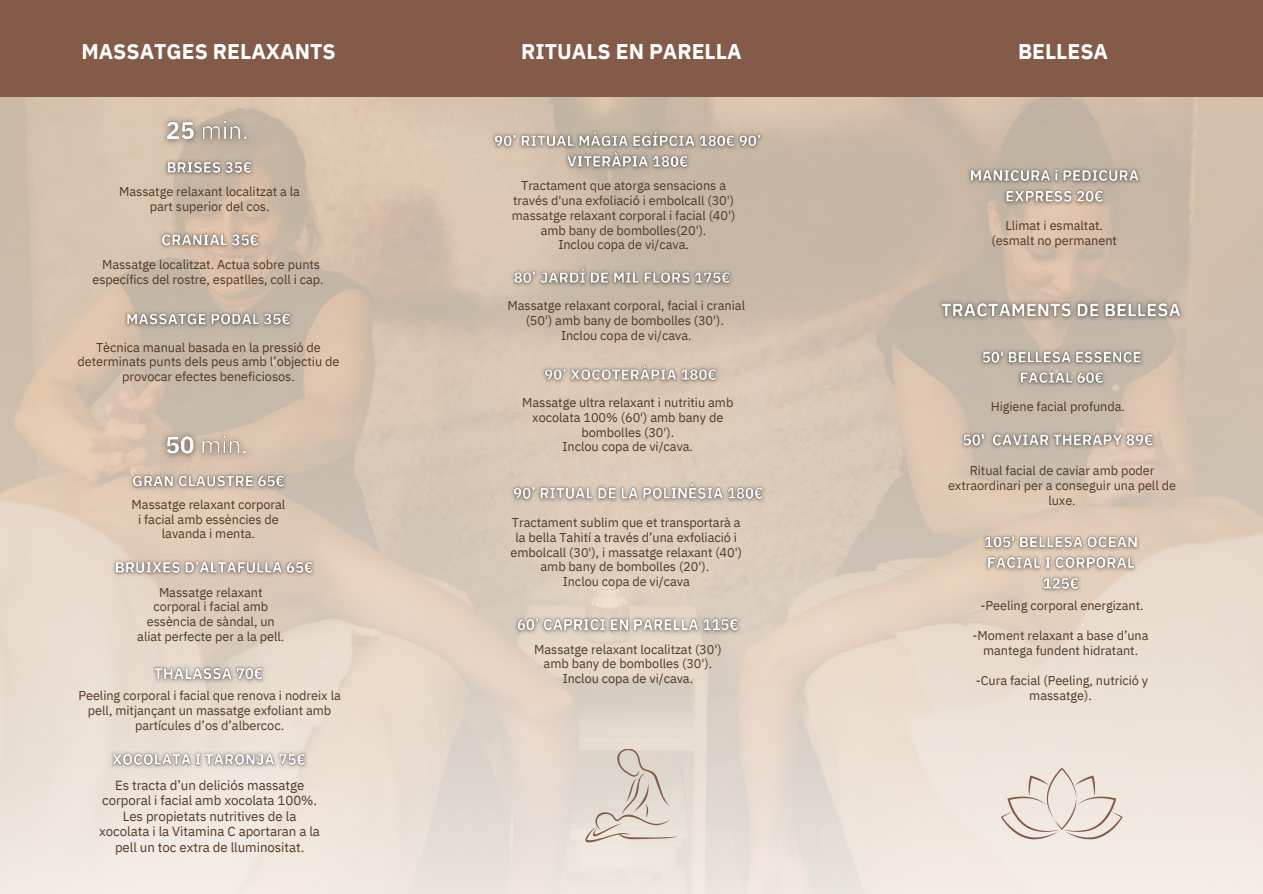
<style>
.page{position:relative;width:1263px;height:894px;background:#fff}
.page>*{position:absolute;margin:0;border:0;box-sizing:border-box;transform-origin:0 0}
.t1{font:700 21.15px "IBM Plex Sans";color:#fff}
.t2{font:13.2px/15.5px "IBM Plex Sans";letter-spacing:-.005em;color:#523924;text-align:center}
.t3{font:12.75px/14.9px "IBM Plex Sans";letter-spacing:-.005em;color:#523924;text-align:center}
</style>
<div class="page">
<img style="left:0;top:0;width:1263px;height:893px">
<svg style="left:585px;top:748px;width:93px;height:94px;background:#dbd1c6"></svg>
<svg style="left:1001px;top:767px;width:121px;height:73px;background:#e6dbd1"></svg>
<img style="left:106px;top:746px;width:207px;height:27px">
<img style="left:161px;top:154px;width:99px;height:27px">
<img style="left:154px;top:227px;width:112px;height:27px">
<img style="left:121px;top:306px;width:177px;height:27px">
<img style="left:153px;top:109px;width:107px;height:44px">
<img style="left:125px;top:468px;width:167px;height:27px">
<img style="left:108px;top:554px;width:212px;height:27px">
<img style="left:148px;top:660px;width:122px;height:28px">
<img style="left:155px;top:425px;width:104px;height:40px">
<img style="left:488px;top:124px;width:281px;height:52px">
<img style="left:507px;top:260px;width:231px;height:32px">
<img style="left:536px;top:357px;width:188px;height:31px">
<img style="left:507px;top:475px;width:265px;height:32px">
<img style="left:509px;top:611px;width:237px;height:28px">
<img style="left:963px;top:163px;width:183px;height:48px">
<img style="left:933px;top:294px;width:255px;height:32px">
<img style="left:977px;top:529px;width:167px;height:68px">
<img style="left:974px;top:344px;width:176px;height:47px">
<img style="left:956px;top:427px;width:204px;height:27px">
<h1 class="t1" style="left:81px;top:38px;width:256px">MASSATGES RELAXANTS</h1>
<p class="t3" style="left:119px;top:184px;width:182px">Massatge relaxant localitzat a la part superior del cos.</p>
<p class="t3" style="left:93px;top:257px;width:233px">Massatge localitzat. Actua sobre punts específics del rostre, espatlles, coll i cap.</p>
<p class="t3" style="left:77px;top:339px;width:264px">Tècnica manual basada en la pressió de determinats punts dels peus amb l’objectiu de provocar efectes beneficiosos.</p>
<p class="t3" style="left:132px;top:496px;width:155px">Massatge relaxant corporal i facial amb essències de lavanda i menta.</p>
<p class="t3" style="left:137px;top:584px;width:149px">Massatge relaxant corporal i facial amb essència de sàndal, un aliat perfecte per a la pell.</p>
<p class="t3" style="left:78px;top:688px;width:264px">Peeling corporal i facial que renova i nodreix la pell, mitjançant un massatge exfoliant amb partícules d’os d’albercoc.</p>
<p class="t2" style="left:99px;top:777px;width:222px">Es tracta d’un deliciós massatge corporal i facial amb xocolata 100%.<br>Les propietats nutritives de la xocolata i la Vitamina C aportaran a la pell un toc extra de lluminositat.</p>
<h1 class="t1" style="left:521px;top:38px;width:222px">RITUALS EN PARELLA</h1>
<h1 class="t1" style="left:1018px;top:38px;width:92px">BELLESA</h1>
<p class="t3" style="left:512px;top:178px;width:225px">Tractament que atorga sensacions a través d'una exfoliació i embolcall (30') massatge relaxant corporal i facial (40') amb bany de bombolles(20').<br>Inclou copa de vi/cava.</p>
<p class="t3" style="left:507px;top:297px;width:239px">Massatge relaxant corporal, facial i cranial (50') amb bany de bombolles (30').<br>Inclou copa de vi/cava.</p>
<p class="t3" style="left:522px;top:394px;width:213px">Massatge ultra relaxant i nutritiu amb xocolata 100% (60') amb bany de bombolles (30').<br>Inclou copa de vi/cava.</p>
<p class="t3" style="left:510px;top:514px;width:233px">Tractament sublim que et transportarà a la bella Tahití a través d’una exfoliació i embolcall (30'), i massatge relaxant (40') amb bany de bombolles (20').<br>Inclou copa de vi/cava</p>
<p class="t3" style="left:534px;top:641px;width:189px">Massatge relaxant localitzat (30') amb bany de bombolles (30').<br>Inclou copa de vi/cava.</p>
<p class="t3" style="left:991px;top:217px;width:127px">Llimat i esmaltat. (esmalt no permanent</p>
<p class="t3" style="left:991px;top:398px;width:136px">Higiene facial profunda.</p>
<p class="t3" style="left:948px;top:463px;width:229px">Ritual facial de caviar amb poder extraordinari per a conseguir una pell de luxe.</p>
<p class="t3" style="left:980px;top:598px;width:165px">-Peeling corporal energizant.</p>
<p class="t3" style="left:972px;top:627px;width:178px">-Moment relaxant a base d’una mantega fundent hidratant.</p>
<p class="t3" style="left:976px;top:672px;width:174px">-Cura facial (Peeling, nutrició y massatge).</p>
</div>
